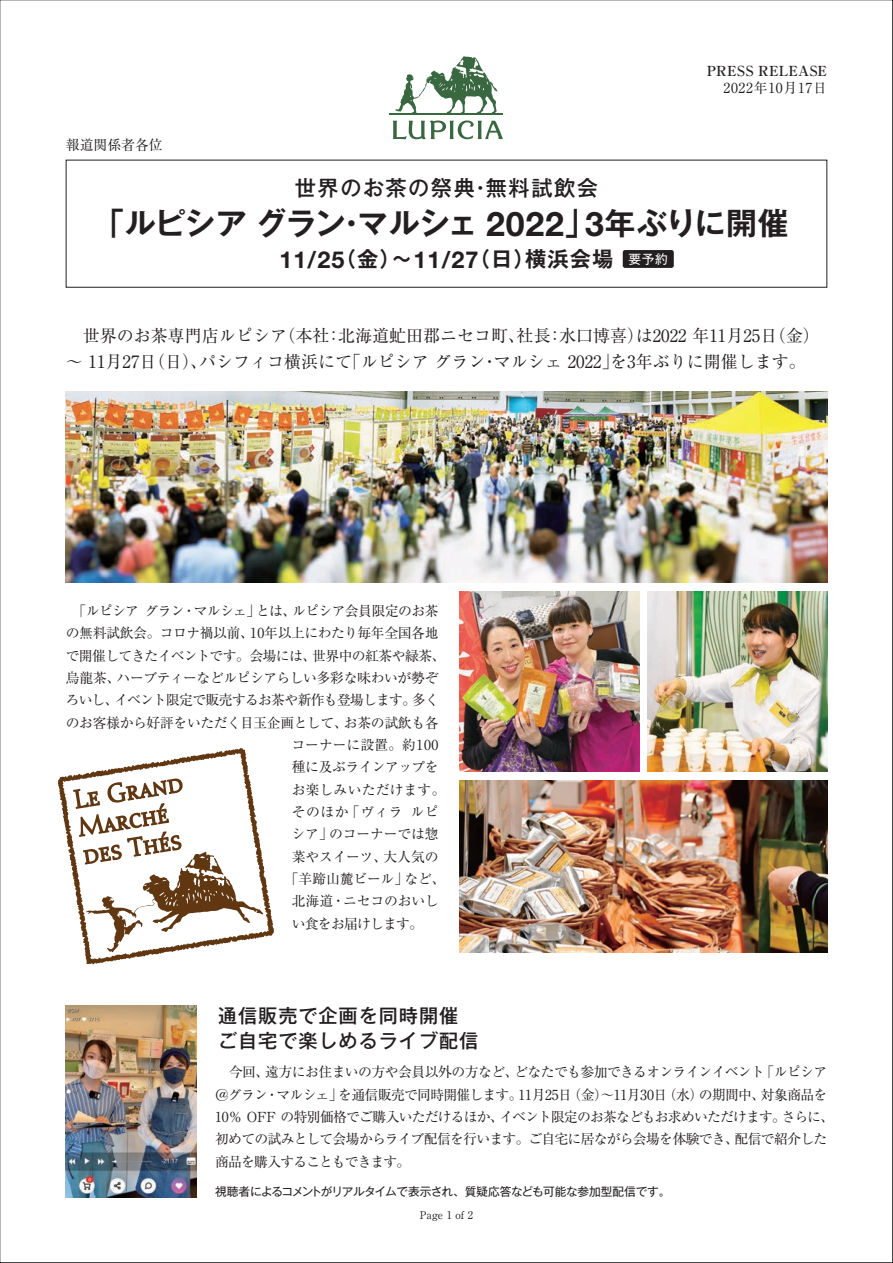
<style>
.page{position:relative;width:893px;height:1263px;background:#fff}
.page>*{position:absolute;margin:0;border:0;box-sizing:border-box;transform-origin:0 0}
.t1{font:700 30.9px "Gothic MB101 Pro De";letter-spacing:-.025em;color:#231f20}
.t2{font:700 21.3px "Gothic MB101 Pro De";color:#231f20}
.t3{font:500 21.3px "Gothic MB101 Pro";letter-spacing:.07em;color:#231f20}
.t4{font:500 19.2px "Gothic MB101 Pro";letter-spacing:.05em;color:#231f20}
.t5{font:16.95px/25.5px "Ryumin Pr 6 N";color:#231f20}
.t6{font:13.8px/22.4px "Ryumin Pr 6 N";letter-spacing:-.04em;color:#231f20}
.t7{font:13.8px "Ryumin Pr 6 N";letter-spacing:-.015em;color:#231f20}
.t8{font:13.8px "Ryumin Pr 6 N";letter-spacing:-.06em;color:#231f20}
.t9{font:700 13.8px "Ryumin Pr 6 N";letter-spacing:.02em;color:#231f20}
.t10{font:13.8px "Ryumin Pr 6 N";letter-spacing:.005em;color:#231f20}
.t11{font:13.8px "Ryumin Pr 6 N";letter-spacing:.05em;color:#231f20}
.t12{font:13.8px "Ryumin Pr 6 N";letter-spacing:.015em;color:#231f20}
.t13{font:13.8px "Ryumin Pr 6 N";letter-spacing:-.01em;color:#231f20}
.t14{font:13.8px "Ryumin Pr 6 N";letter-spacing:.04em;color:#231f20}
.t15{font:13.8px "Ryumin Pr 6 N";color:#231f20}
.t16{font:12.75px "Gothic MB101 Pro";color:#fff}
.t17{font:11.7px "Gothic MB101 Pro";letter-spacing:-.035em;color:#231f20}
.t18{font:10.65px "Ryumin Pr 6 N";color:#231f20}
.s1{font-family:"Helvetica Neue LT Std";font-size:33.9px}
.s2{font-family:"Helvetica Neue LT Std";font-size:23.4px}
</style>
<div class="page">
<hr style="left:389px;top:114px;width:114px;height:1px;background:#396740">
<svg style="left:393px;top:56px;width:110px;height:83px"></svg>
<img style="left:66px;top:391px;width:761px;height:192px">
<img style="left:460px;top:591px;width:179px;height:180px">
<img style="left:648px;top:591px;width:179px;height:180px">
<img style="left:460px;top:780px;width:367px;height:172px">
<svg style="left:58px;top:748px;width:216px;height:216px"></svg>
<svg style="left:62px;top:753px;width:207px;height:206px"></svg>
<img style="left:66px;top:1006px;width:131px;height:191px">
<div style="left:623px;top:250px;width:51px;height:18px;background:#231f20;border-radius:2px"></div>
<p class="t9" style="left:707px;top:60px;width:122px">PRESS RELEASE</p>
<p class="t15" style="left:66px;top:134px;width:98px">報道関係者各位</p>
<p class="t3" style="left:295px;top:171px;width:305px">世界のお茶の祭典・無料試飲会</p>
<p class="t11" style="left:723px;top:77px;width:105px">2022年10月17日</p>
<p class="t1" style="left:93px;top:198px;width:697px">「ルピシアグラン・マルシェ <span class="s1">2022</span>」<span class="s1">3</span>年ぶりに開催</p>
<p class="t2" style="left:279px;top:241px;width:335px"><span class="s2">11/25</span>（金）～<span class="s2">11/27</span>（日）横浜会場</p>
<p class="t16" style="left:628px;top:248px;width:41px">要予約</p>
<p class="t5" style="left:66px;top:322px;width:756px">　世界のお茶専門店ルピシア（本社：北海道虻田郡ニセコ町、社長：水口博喜）は2022 年11月25日（金）～ 11月27日（日）、パシフィコ横浜にて「ルピシア グラン・マルシェ 2022」を3年ぶりに開催します。</p>
<p class="t6" style="left:66px;top:599px;width:374px">　「ルピシア グラン・マルシェ」とは、ルピシア会員限定のお茶</p>
<p class="t6" style="left:66px;top:621px;width:374px">の無料試飲会。コロナ禍以前、10年以上にわたり毎年全国各地</p>
<p class="t6" style="left:66px;top:644px;width:381px">で開催してきたイベントです。会場には、世界中の紅茶や緑茶、</p>
<p class="t6" style="left:66px;top:666px;width:374px">烏龍茶、ハーブティーなどルピシアらしい多彩な味わいが勢ぞ</p>
<p class="t8" style="left:66px;top:689px;width:375px">ろいし、イベント限定で販売するお茶や新作も登場します。多く</p>
<p class="t6" style="left:66px;top:710px;width:374px">のお客様から好評をいただく目玉企画として、お茶の試飲も各</p>
<p class="t10" style="left:292px;top:734px;width:148px">コーナーに設置。約100</p>
<p class="t6" style="left:292px;top:755px;width:148px">種に及ぶラインアップを</p>
<p class="t12" style="left:292px;top:778px;width:155px">お楽しみいただけます。</p>
<p class="t14" style="left:292px;top:801px;width:148px">そのほか「ヴィラ ルピ</p>
<p class="t7" style="left:292px;top:823px;width:148px">シア」のコーナーでは惣</p>
<p class="t13" style="left:292px;top:845px;width:148px">菜やスイーツ、大人気の</p>
<p class="t7" style="left:285px;top:868px;width:162px">「羊蹄山麓ビール」など、</p>
<p class="t7" style="left:292px;top:890px;width:148px">北海道・ニセコのおいし</p>
<p class="t6" style="left:292px;top:911px;width:133px">い食をお届けします。</p>
<p class="t4" style="left:218px;top:999px;width:242px">通信販売で企画を同時開催</p>
<p class="t4" style="left:218px;top:1025px;width:262px">ご自宅で楽しめるライブ配信</p>
<p class="t6" style="left:215px;top:1060px;width:621px">　今回、遠方にお住まいの方や会員以外の方など、どなたでも参加できるオンラインイベント「ルピシア＠グラン・マルシェ」を通信販売で同時開催します。11月25日（金）～11月30日（水）の期間中、対象商品を10％ OFF の特別価格でご購入いただけるほか、イベント限定のお茶などもお求めいただけます。さらに、初めての試みとして会場からライブ配信を行います。ご自宅に居ながら会場を体験でき、配信で紹介した商品を購入することもできます。</p>
<p class="t17" style="left:215px;top:1181px;width:457px">視聴者によるコメントがリアルタイムで表示され、質疑応答なども可能な参加型配信です。</p>
<p class="t18" style="left:420px;top:1207px;width:55px">Page 1 of 2</p>
</div>
